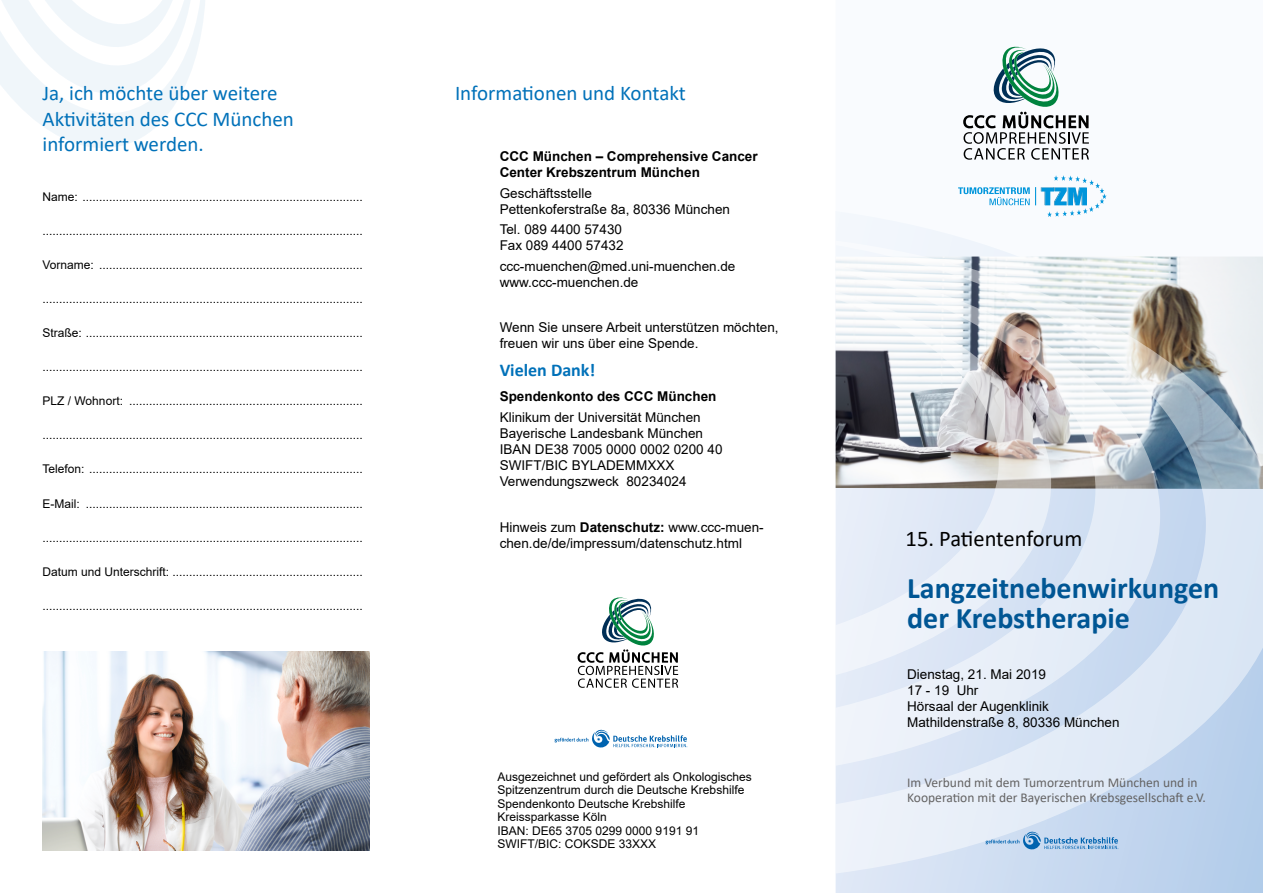
<style>
.page{position:relative;width:1263px;height:893px;background:#fff}
.page>*{position:absolute;margin:0;border:0;box-sizing:border-box;transform-origin:0 0}
.t1{font:700 30px/30px "Calibri";color:#005694}
.t2{font:22.5px "Calibri";letter-spacing:-.005em;color:#000}
.t3{font:21px/25.2px "Calibri";color:#0071b9}
.t4{font:700 18px "Calibri";color:#0071b9}
.t5{font:13.5px/16.2px "Arial";color:#000}
.t6{font:13.5px/15px "Calibri";color:#646363}
.t7{font:700 13.5px/16.2px "Arial";color:#000}
.t8{font:12px/13.5px "Arial";color:#000}
.s1{font-weight:700}
</style>
<div class="page">
<img style="left:43px;top:652px;width:327px;height:198px">
<svg style="left:836px;top:873px;width:427px;height:20px;background:#c9daf0"></svg>
<svg style="left:836px;top:46px;width:183px;height:195px"></svg>
<svg style="left:836px;top:241px;width:427px;height:632px"></svg>
<svg style="left:0;top:0;width:205px;height:148px"></svg>
<svg style="left:554px;top:729px;width:134px;height:19px"></svg>
<svg style="left:985px;top:831px;width:133px;height:20px;background:#a6c5e4"></svg>
<svg style="left:958px;top:175px;width:149px;height:42px"></svg>
<svg style="left:963px;top:47px;width:126px;height:113px"></svg>
<svg style="left:578px;top:597px;width:100px;height:91px"></svg>
<h3 class="t3" style="left:43px;top:80px;width:237px">Ja, ich möchte über weitere</h3>
<h3 class="t3" style="left:455px;top:80px;width:232px">Informationen und Kontakt</h3>
<h3 class="t3" style="left:43px;top:105px;width:253px">Aktivitäten des CCC München informiert werden.</h3>
<p class="t7" style="left:500px;top:148px;width:260px">CCC München – Comprehensive Cancer<br>Center Krebszentrum München</p>
<p class="t5" style="left:500px;top:185px;width:232px">Geschäftsstelle<br>Pettenkoferstraße 8a, 80336 München</p>
<p class="t5" style="left:500px;top:221px;width:125px">Tel. 089 4400 57430<br>Fax 089 4400 57432</p>
<p class="t5" style="left:500px;top:258px;width:237px">ccc-muenchen@med.uni-muenchen.de www.ccc-muenchen.de</p>
<p class="t5" style="left:500px;top:319px;width:280px">Wenn Sie unsere Arbeit unterstützen möchten, freuen wir uns über eine Spende.</p>
<h3 class="t4" style="left:500px;top:358px;width:97px">Vielen Dank!</h3>
<p class="t7" style="left:500px;top:388px;width:218px">Spendenkonto des CCC München</p>
<p class="t5" style="left:500px;top:409px;width:224px">Klinikum der Universität München<br>Bayerische Landesbank München<br>IBAN DE38 7005 0000 0002 0200 40<br>SWIFT/BIC BYLADEMMXXX<br>Verwendungszweck 80234024</p>
<p class="t5" style="left:500px;top:519px;width:266px">Hinweis zum <span class="s1">Datenschutz:</span> www.ccc-muen&shy;chen.de/de/impressum/datenschutz.html</p>
<p class="t8" style="left:43px;top:190px;width:322px">Name: ....................................................................................</p>
<p class="t8" style="left:43px;top:224px;width:322px">................................................................................................</p>
<p class="t8" style="left:43px;top:258px;width:322px">Vorname: ...............................................................................</p>
<p class="t8" style="left:43px;top:292px;width:322px">................................................................................................</p>
<p class="t8" style="left:43px;top:326px;width:322px">Straße: ...................................................................................</p>
<p class="t8" style="left:43px;top:360px;width:322px">................................................................................................</p>
<p class="t8" style="left:43px;top:394px;width:322px">PLZ / Wohnort: ......................................................................</p>
<p class="t8" style="left:43px;top:428px;width:322px">................................................................................................</p>
<p class="t8" style="left:43px;top:462px;width:322px">Telefon: ..................................................................................</p>
<p class="t8" style="left:43px;top:496px;width:322px">E-Mail: ...................................................................................</p>
<p class="t8" style="left:43px;top:530px;width:322px">................................................................................................</p>
<p class="t8" style="left:43px;top:564px;width:322px">Datum und Unterschrift: .........................................................</p>
<p class="t8" style="left:43px;top:598px;width:322px">................................................................................................</p>
<p class="t8" style="left:497px;top:770px;width:256px">Ausgezeichnet und gefördert als Onkologisches Spitzenzentrum durch die Deutsche Krebshilfe Spendenkonto Deutsche Krebshilfe Kreissparkasse Köln<br>IBAN: DE65 3705 0299 0000 9191 91<br>SWIFT/BIC: COKSDE 33XXX</p>
<h2 class="t2" style="left:906px;top:522px;width:178px">15. Patientenforum</h2>
<h1 class="t1" style="left:907px;top:572px;width:314px">Langzeitnebenwirkungen der Krebstherapie</h1>
<p class="t5" style="left:907px;top:666px;width:214px">Dienstag, 21. Mai 2019<br>17 - 19 Uhr<br>Hörsaal der Augenklinik<br>Mathildenstraße 8, 80336 München</p>
<p class="t6" style="left:907px;top:775px;width:300px">Im Verbund mit dem Tumorzentrum München und in<br>Kooperation mit der Bayerischen Krebsgesellschaft e.V.</p>
</div>
